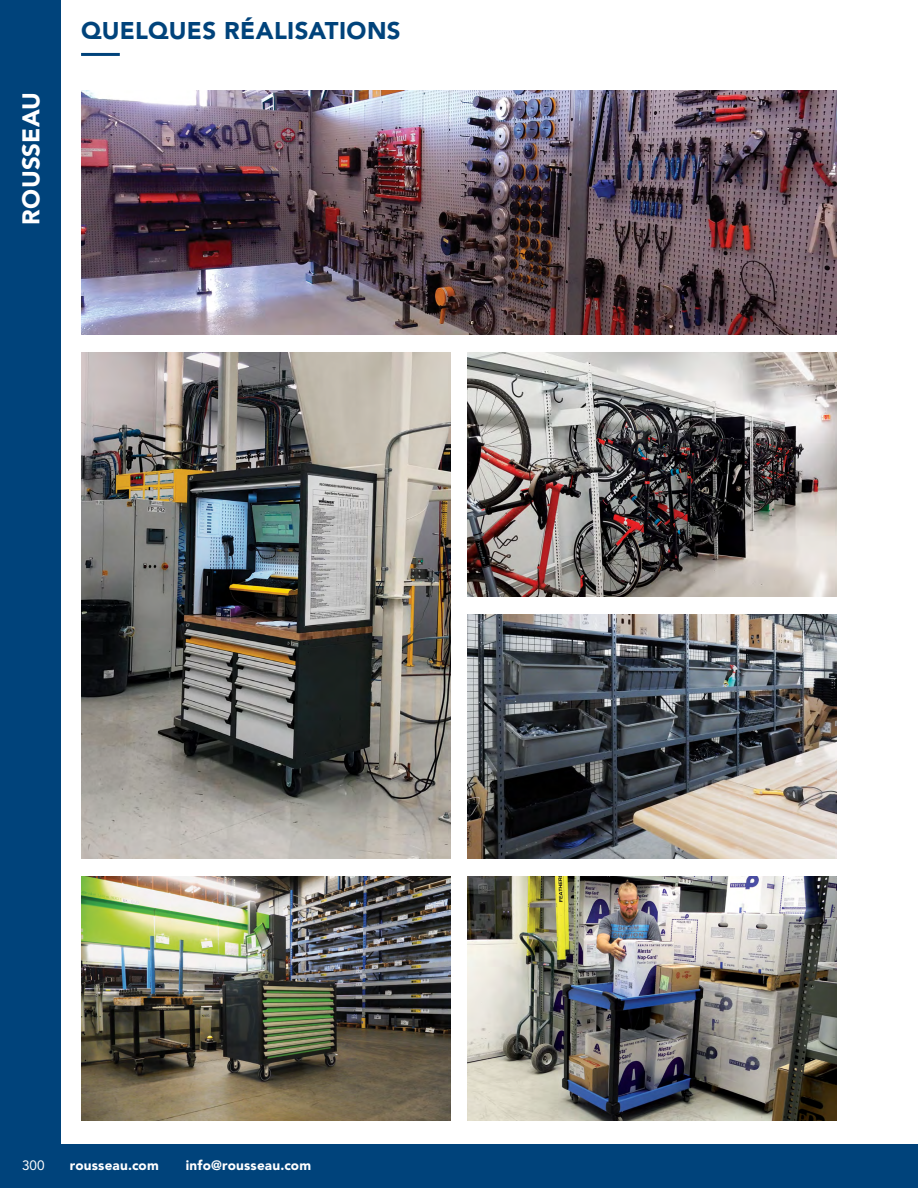
<style>
.page{position:relative;width:918px;height:1188px;background:#fff}
.page>*{position:absolute;margin:0;border:0;box-sizing:border-box;transform-origin:0 0}
.t1{font:900 24px "Avenir LT Std";letter-spacing:.015em;color:#00437b}
.t2{font:900 24px "Avenir LT Std";letter-spacing:.01em;color:#fff}
.t3{font:900 13.5px "Avenir LT Std";letter-spacing:.015em;color:#fff}
.t4{font:13.5px "Avenir LT Std";color:#fff}
</style>
<div class="page">
<div style="left:0;top:0;width:61px;height:1188px;background:#00437b"></div>
<img style="left:468px;top:877px;width:369px;height:243px">
<img style="left:81px;top:91px;width:756px;height:244px">
<img style="left:468px;top:353px;width:369px;height:244px">
<img style="left:468px;top:615px;width:369px;height:244px">
<img style="left:81px;top:353px;width:369px;height:506px">
<img style="left:81px;top:877px;width:369px;height:243px">
<div style="left:0;top:1144px;width:918px;height:44px;background:#00437b"></div>
<hr style="left:81px;top:53px;width:39px;height:3px;background:#00437b">
<h1 class="t2" style="left:17px;top:225px;width:134px;rotate:-90deg">ROUSSEAU</h1>
<h1 class="t1" style="left:81px;top:17px;width:321px">QUELQUES RÉALISATIONS</h1>
<p class="t4" style="left:22px;top:1158px;width:24px">300</p>
<p class="t3" style="left:70px;top:1157px;width:91px">rousseau.com</p>
<p class="t3" style="left:186px;top:1157px;width:127px">info@rousseau.com</p>
</div>
